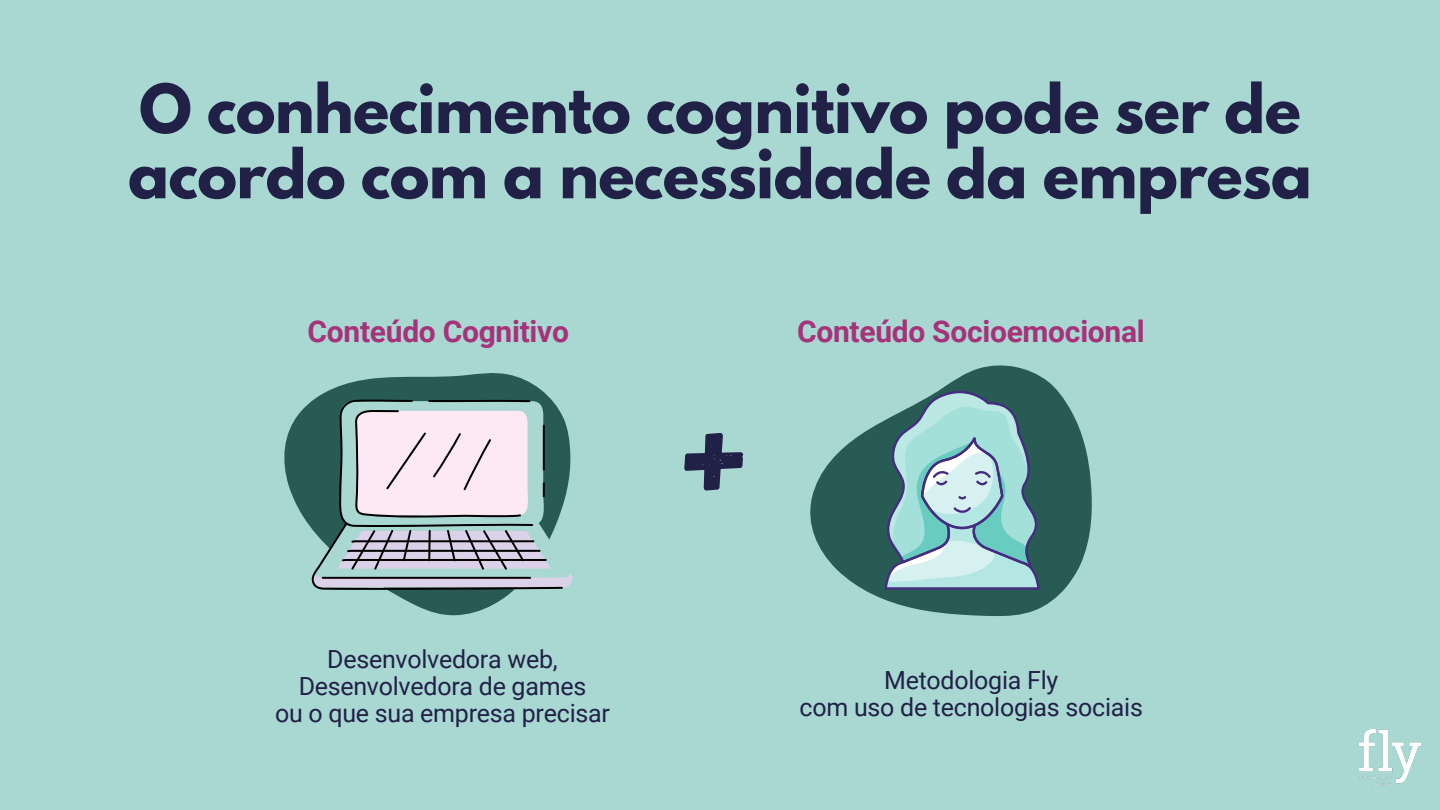
<style>
.page{position:relative;width:1440px;height:810px;background:#a9d8d3}
.page>*{position:absolute;margin:0;border:0;box-sizing:border-box;transform-origin:0 0}
.t1{font:138.7px "Gagalin";color:#212147}
.t2{font:700 60px/65.2px "League Spartan";letter-spacing:-.01em;color:#212147}
.t3{font:700 30px "Roboto";letter-spacing:-.01em;color:#a63279}
.t4{font:25px "Roboto";letter-spacing:-.01em;color:#212147}
</style>
<div class="page">
<svg style="left:284px;top:373px;width:267px;height:243px"></svg>
<svg style="left:310px;top:399px;width:263px;height:191px"></svg>
<svg style="left:810px;top:365px;width:282px;height:251px;fill:#285b53"></svg>
<svg style="left:884px;top:383px;width:164px;height:207px"></svg>
<img style="left:1359px;top:729px;width:61px;height:56px">
<p class="t2" style="left:128px;top:84px;width:1185px">O conhecimento cognitivo pode ser de acordo com a necessidade da empresa</p>
<p class="t3" style="left:308px;top:314px;width:263px">Conteúdo Cognitivo</p>
<p class="t3" style="left:797px;top:314px;width:349px">Conteúdo Socioemocional</p>
<p class="t4" style="left:327px;top:645px;width:232px">Desenvolvedora web,</p>
<p class="t4" style="left:299px;top:672px;width:289px">Desenvolvedora de games</p>
<p class="t4" style="left:275px;top:699px;width:336px">ou o que sua empresa precisar</p>
<p class="t1" style="left:677px;top:371px;width:74px">+</p>
<p class="t4" style="left:884px;top:666px;width:176px">Metodologia Fly</p>
<p class="t4" style="left:800px;top:693px;width:345px">com uso de tecnologias sociais</p>
</div>
